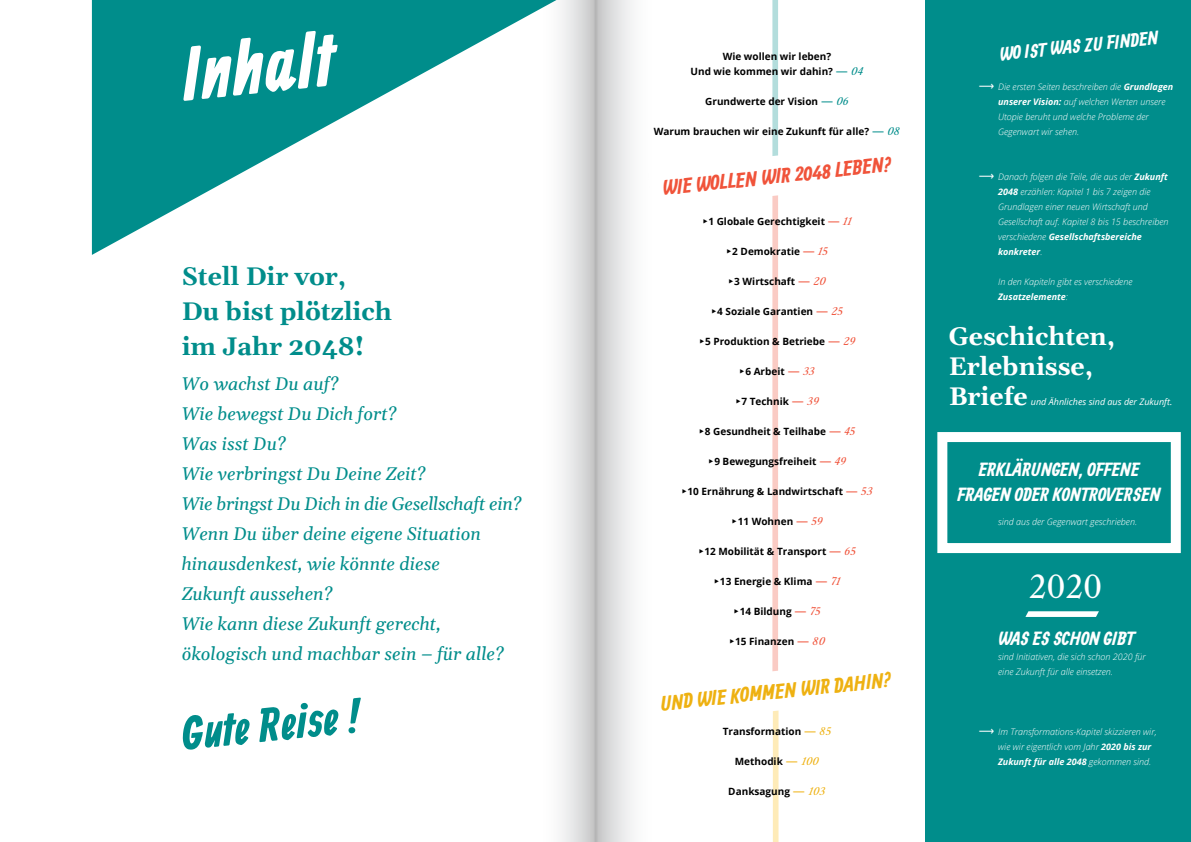
<style>
.page{position:relative;width:1191px;height:842px;background:#fff}
.page>*{position:absolute;margin:0;border:0;box-sizing:border-box;transform-origin:0 0}
.t1{font:700 80px "Ranga";color:#fff}
.t2{font:700 50px "Ranga";color:#008d8b}
.t3{font:30px "Libre Caslon Text";color:#fff}
.t4{font:700 25px/35px "Gelasio";color:#008d8b}
.t5{font:700 25px/30px "Gelasio";color:#fff}
.t6{font:700 22px "Ranga";color:#f0533a}
.t7{font:700 22px "Ranga";color:#eeb111}
.t8{font:700 20px/25px "Ranga";color:#fff;text-align:center}
.t9{font:italic 18px/30px "Gelasio";color:#008d8b}
.t10{font:12px "DejaVu Sans Condensed";color:#fff}
.t11{font:700 10px/15px "Open Sans";color:#000;text-align:center}
.t12{font:italic 300 9px/15px "Open Sans";color:#fff}
.t13{font:italic 9px "Open Sans";color:#fff}
.s1{font-family:"Libre Caslon Text";font-size:12px;color:#008d8b}
.s2{font-family:"Libre Caslon Text";font-weight:400;font-style:italic;color:#008d8b}
.s3{font-family:"DejaVu Sans"}
.s4{font-family:"Libre Caslon Text";font-size:12px;color:#f0533a}
.s5{font-family:"Libre Caslon Text";font-weight:400;font-style:italic;color:#f0533a}
.s6{font-family:"Libre Caslon Text";font-size:12px;color:#eeb111}
.s7{font-family:"Libre Caslon Text";font-weight:400;font-style:italic;color:#eeb111}
.s8{font-weight:700}
</style>
<div class="page">
<div style="left:926px;top:0;width:265px;height:842px;background:#008d8b"></div>
<div style="left:937px;top:432px;width:243px;height:121px;border:10px solid #fff"></div>
<svg style="left:1025px;top:611px;width:74px;height:6px"></svg>
<svg style="left:772px;top:0;width:7px;height:842px"></svg>
<svg style="left:92px;top:0;width:447px;height:255px;fill:#008d8b"></svg>
<svg style="left:539px;top:0;width:94px;height:842px"></svg>
<h1 class="t1" style="left:176px;top:21px;width:167px;rotate:-6deg">INHALT</h1>
<h3 class="t4" style="left:182px;top:256px;width:211px">Stell Dir vor,<br>Du bist plötzlich im Jahr 2048!</h3>
<p class="t9" style="left:182px;top:367px;width:341px">Wo wachst Du auf?<br>Wie bewegst Du Dich fort?<br>Was isst Du?<br>Wie verbringst Du Deine Zeit?<br>Wie bringst Du Dich in die Gesellschaft ein?<br>Wenn Du über deine eigene Situation hinausdenkest, wie könnte diese<br>Zukunft aussehen?<br>Wie kann diese Zukunft gerecht, ökologisch und machbar sein – für alle?</p>
<h2 class="t2" style="left:179px;top:700px;width:179px;rotate:-6deg">GUTE REISE !</h2>
<p class="t11" style="left:690px;top:49px;width:174px">Wie wollen wir leben?<br>Und wie kommen wir dahin? <span class="s1">—</span> <span class="s2">04</span></p>
<p class="t11" style="left:705px;top:94px;width:145px">Grundwerte der Vision <span class="s1">—</span> <span class="s2">06</span></p>
<p class="t11" style="left:654px;top:124px;width:248px">Warum brauchen wir eine Zukunft für alle? <span class="s1">—</span> <span class="s2">08</span></p>
<h3 class="t6" style="left:661px;top:173px;width:231px;rotate:-6deg">WIE WOLLEN WIR 2048 LEBEN?</h3>
<p class="t11" style="left:702px;top:214px;width:151px"><span class="s3">‣</span>1 Globale Gerechtigkeit <span class="s4">—</span> <span class="s5">11</span></p>
<p class="t11" style="left:726px;top:244px;width:104px"><span class="s3">‣</span>2 Demokratie <span class="s4">—</span> <span class="s5">15</span></p>
<p class="t11" style="left:728px;top:274px;width:99px"><span class="s3">‣</span>3 Wirtschaft <span class="s4">—</span> <span class="s5">20</span></p>
<p class="t11" style="left:711px;top:304px;width:133px"><span class="s3">‣</span>4 Soziale Garantien <span class="s4">—</span> <span class="s5">25</span></p>
<p class="t11" style="left:698px;top:334px;width:158px"><span class="s3">‣</span>5 Produktion &amp; Betriebe <span class="s4">—</span> <span class="s5">29</span></p>
<p class="t11" style="left:739px;top:364px;width:77px"><span class="s3">‣</span>6 Arbeit <span class="s4">—</span> <span class="s5">33</span></p>
<p class="t11" style="left:735px;top:394px;width:85px"><span class="s3">‣</span>7 Technik <span class="s4">—</span> <span class="s5">39</span></p>
<p class="t11" style="left:698px;top:424px;width:158px"><span class="s3">‣</span>8 Gesundheit &amp; Teilhabe <span class="s4">—</span> <span class="s5">45</span></p>
<p class="t11" style="left:708px;top:454px;width:139px"><span class="s3">‣</span>9 Bewegungsfreiheit <span class="s4">—</span> <span class="s5">49</span></p>
<p class="t11" style="left:681px;top:484px;width:193px"><span class="s3">‣</span>10 Ernährung &amp; Landwirtschaft <span class="s4">—</span> <span class="s5">53</span></p>
<p class="t11" style="left:731px;top:514px;width:93px"><span class="s3">‣</span>11 Wohnen <span class="s4">—</span> <span class="s5">59</span></p>
<p class="t11" style="left:698px;top:544px;width:159px"><span class="s3">‣</span>12 Mobilität &amp; Transport <span class="s4">—</span> <span class="s5">65</span></p>
<p class="t11" style="left:713px;top:574px;width:128px"><span class="s3">‣</span>13 Energie &amp; Klima <span class="s4">—</span> <span class="s5">71</span></p>
<p class="t11" style="left:733px;top:604px;width:89px"><span class="s3">‣</span>14 Bildung <span class="s4">—</span> <span class="s5">75</span></p>
<p class="t11" style="left:728px;top:634px;width:98px"><span class="s3">‣</span>15 Finanzen <span class="s4">—</span> <span class="s5">80</span></p>
<h3 class="t7" style="left:659px;top:689px;width:233px;rotate:-6deg">UND WIE KOMMEN WIR DAHIN?</h3>
<p class="t11" style="left:722px;top:724px;width:110px">Transformation <span class="s6">—</span> <span class="s7">85</span></p>
<p class="t11" style="left:735px;top:754px;width:86px">Methodik <span class="s6">—</span> <span class="s7">100</span></p>
<p class="t11" style="left:728px;top:784px;width:99px">Danksagung <span class="s6">—</span> <span class="s7">103</span></p>
<h3 class="t8" style="left:998px;top:43px;width:161px;rotate:-6deg">WO IST WAS ZU FINDEN</h3>
<p class="t12" style="left:998px;top:79px;width:177px">Die ersten Seiten beschreiben die <span class="s8">Grundlagen unserer Vision:</span> auf welchen Werten unsere Utopie beruht und welche Probleme der Gegenwart wir sehen.</p>
<p class="t12" style="left:998px;top:169px;width:172px">Danach folgen die Teile, die aus der <span class="s8">Zukunft 2048</span> erzählen: Kapitel 1 bis 7 zeigen die Grundlagen einer neuen Wirtschaft und Gesellschaft auf. Kapitel 8 bis 15 beschreiben verschiedene <span class="s8">Gesellschaftsbereiche konkreter</span>.</p>
<p class="t12" style="left:998px;top:274px;width:136px">In den Kapiteln gibt es verschiedene<br><span class="s8">Zusatzelemente</span>:</p>
<h3 class="t10" style="left:979px;top:76px;width:17px">⟶</h3>
<h3 class="t10" style="left:979px;top:166px;width:17px">⟶</h3>
<h3 class="t5" style="left:948px;top:318px;width:168px">Geschichten,<br>Erlebnisse,<br>Briefe</h3>
<p class="t13" style="left:1031px;top:396px;width:143px">und Ähnliches sind aus der Zukunft.</p>
<h3 class="t8" style="left:957px;top:458px;width:205px">ERKLÄRUNGEN, OFFENE<br>FRAGEN ODER KONTROVERSEN</h3>
<p class="t12" style="left:998px;top:514px;width:140px">sind aus der Gegenwart geschrieben.</p>
<h3 class="t3" style="left:1029px;top:569px;width:75px">2020</h3>
<h3 class="t8" style="left:998px;top:627px;width:138px">WAS ES SCHON GIBT</h3>
<p class="t12" style="left:998px;top:649px;width:149px">sind Initiativen, die sich schon 2020 für eine Zukunft für alle einsetzen.</p>
<p class="t12" style="left:998px;top:724px;width:160px">Im Transformations-Kapitel skizzieren wir, wie wir eigentlich vom Jahr <span class="s8">2020 bis zur<br>Zukunft für alle 2048</span> gekommen sind.</p>
<h3 class="t10" style="left:979px;top:721px;width:17px">⟶</h3>
</div>
